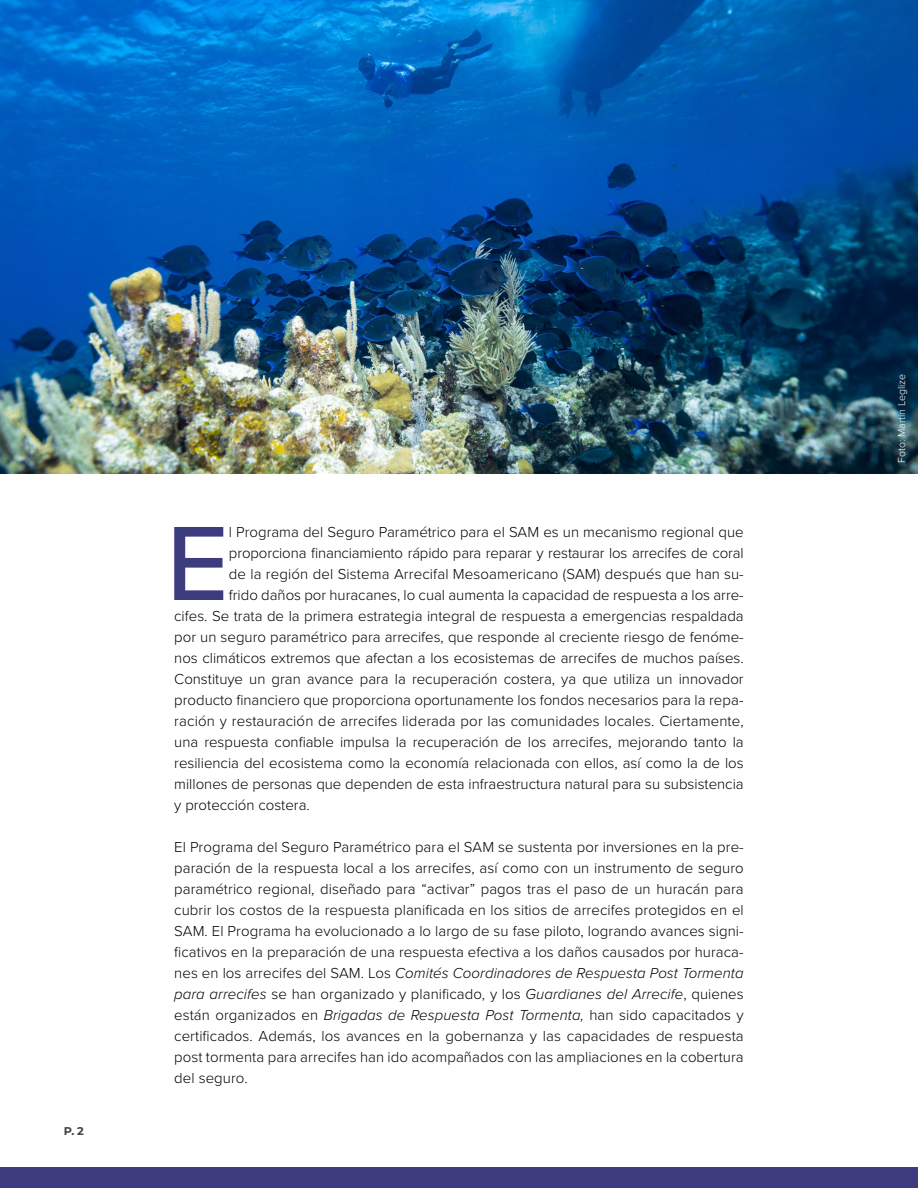
<style>
.page{position:relative;width:918px;height:1188px;background:#fff}
.page>*{position:absolute;margin:0;border:0;box-sizing:border-box;transform-origin:0 0}
.t1{font:500 109.5px "Proxima Nova";color:#3d3c7e}
.t2{font:300 15px/21px "Proxima Nova";color:#000;text-align:justify}
.t3{font:700 11.25px "Montserrat";color:#434141}
.t4{font:300 10.5px "Proxima Nova";color:#fff}
.s1{font-style:italic}
</style>
<div class="page">
<div style="left:0;top:1167px;width:918px;height:21px;background:#3d3c7e"></div>
<img style="left:0;top:0;width:918px;height:474px">
<p class="t3" style="left:64px;top:1124px;width:22px">P. 2</p>
<h1 class="t1" style="left:166px;top:482px;width:64px">E</h1>
<p class="t2" style="left:229px;top:521px;width:516px">l Programa del Seguro Paramétrico para el SAM es un mecanismo regional que</p>
<p class="t2" style="left:229px;top:542px;width:516px">proporciona financiamiento rápido para reparar y restaurar los arrecifes de coral</p>
<p class="t2" style="left:229px;top:563px;width:516px">de la región del Sistema Arrecifal Mesoamericano (SAM) después que han su-</p>
<p class="t2" style="left:229px;top:584px;width:516px">frido daños por huracanes, lo cual aumenta la capacidad de respuesta a los arre-</p>
<p class="t2" style="left:174px;top:605px;width:571px">cifes. Se trata de la primera estrategia integral de respuesta a emergencias respaldada</p>
<p class="t2" style="left:174px;top:626px;width:571px">por un seguro paramétrico para arrecifes, que responde al creciente riesgo de fenóme-</p>
<p class="t2" style="left:174px;top:647px;width:571px">nos climáticos extremos que afectan a los ecosistemas de arrecifes de muchos países.</p>
<p class="t2" style="left:174px;top:668px;width:571px">Constituye un gran avance para la recuperación costera, ya que utiliza un innovador</p>
<p class="t2" style="left:174px;top:689px;width:571px">producto financiero que proporciona oportunamente los fondos necesarios para la repa-</p>
<p class="t2" style="left:174px;top:710px;width:571px">ración y restauración de arrecifes liderada por las comunidades locales. Ciertamente,</p>
<p class="t2" style="left:174px;top:731px;width:571px">una respuesta confiable impulsa la recuperación de los arrecifes, mejorando tanto la</p>
<p class="t2" style="left:174px;top:752px;width:571px">resiliencia del ecosistema como la economía relacionada con ellos, así como la de los</p>
<p class="t2" style="left:174px;top:773px;width:571px">millones de personas que dependen de esta infraestructura natural para su subsistencia</p>
<p class="t2" style="left:174px;top:794px;width:137px">y protección costera.</p>
<p class="t2" style="left:174px;top:836px;width:571px">El Programa del Seguro Paramétrico para el SAM se sustenta por inversiones en la pre&shy;paración de la respuesta local a los arrecifes, así como con un instrumento de seguro paramétrico regional, diseñado para “activar” pagos tras el paso de un huracán para cubrir los costos de la respuesta planificada en los sitios de arrecifes protegidos en el SAM. El Programa ha evolucionado a lo largo de su fase piloto, logrando avances signi&shy;ficativos en la preparación de una respuesta efectiva a los daños causados por huraca&shy;nes en los arrecifes del SAM. Los <span class="s1">Comités Coordinadores de Respuesta Post Tormenta para arrecifes</span> se han organizado y planificado, y los <span class="s1">Guardianes del Arrecife</span>, quienes están organizados en <span class="s1">Brigadas de Respuesta Post Tormenta,</span> han sido capacitados y certificados. Además, los avances en la gobernanza y las capacidades de respuesta post tormenta para arrecifes han ido acompañados con las ampliaciones en la cobertura del seguro.</p>
<p class="t4" style="left:894px;top:463px;width:90px;rotate:-90deg">Foto: Martin Leglize</p>
</div>
